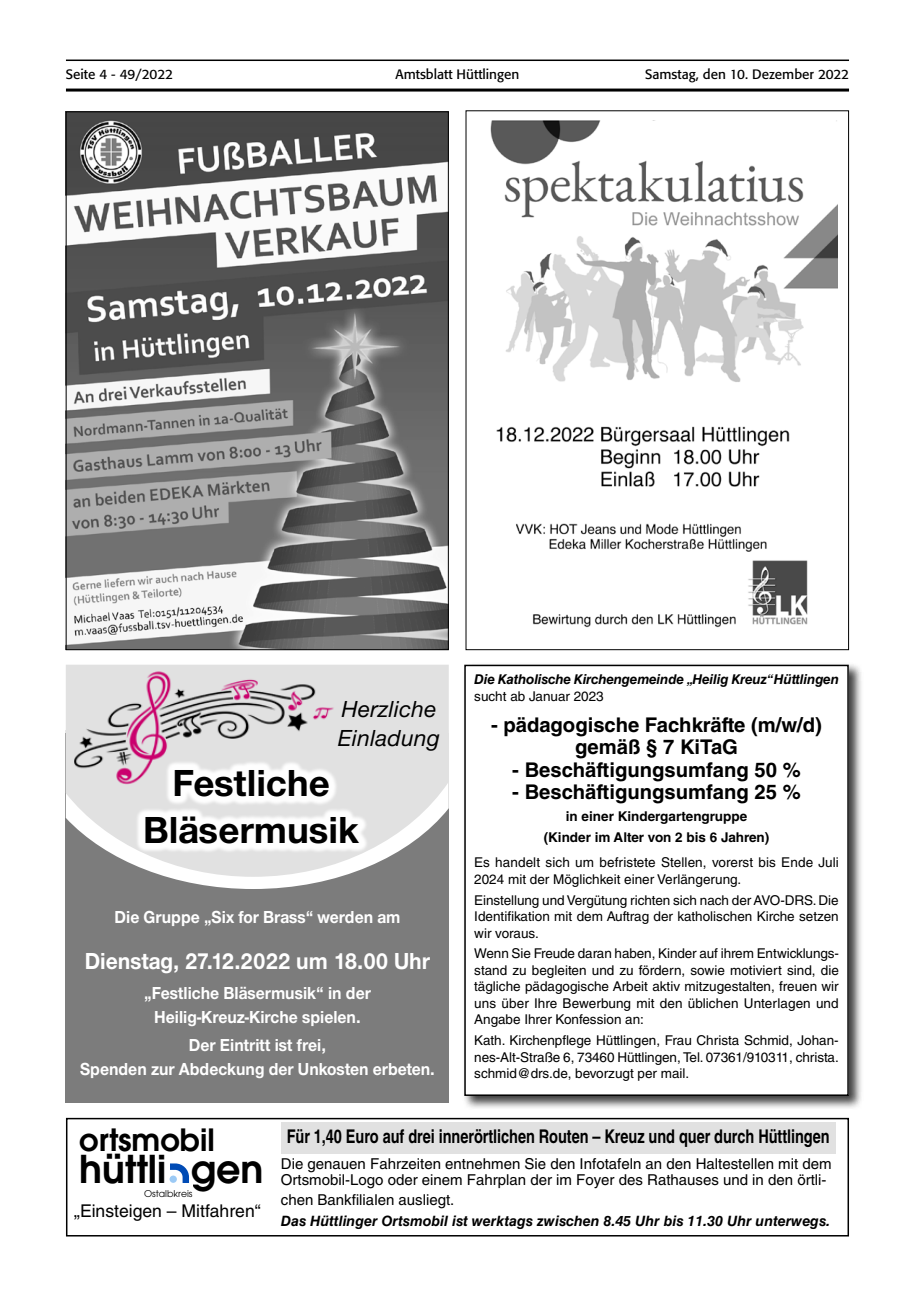
<style>
.page{position:relative;width:915px;height:1297px;background:#fff}
.page>*{position:absolute;margin:0;border:0;box-sizing:border-box;transform-origin:0 0}
.t1{font:700 39px/46.8px "Nimbus Sans Novus T";color:#000;text-align:center}
.t2{font:600 38.1px "Avant Garde";color:#000}
.t3{font:600 30.45px "Avant Garde";color:#000}
.t4{font:700 24px "Nimbus Sans Novus T";color:#fff;scale:.93 1}
.t5{font:italic 500 24px/28.8px "Nimbus Sans Novus T";color:#000}
.t6{font:700 20.25px/22.5px "Helvetica LT Std";color:#000;text-align:center}
.t7{font:700 18.9px "Helvetica LT Std";letter-spacing:-.005em;color:#000;scale:.77 1}
.t8{font:700 18px/24px "Nimbus Sans Novus T";color:#fff;text-align:center;scale:.93 1}
.t9{font:17.55px "Helvetica LT Std";color:#000}
.t10{font:15px/16.5px "Helvetica LT Std";color:#000}
.t11{font:italic 700 14.25px "Helvetica LT Std";color:#000}
.t12{font:13.5px/16.5px "Helvetica LT Std";color:#000;text-align:justify}
.t13{font:13.5px "Formata";color:#000}
.t14{font:700 13.5px/21.5px "Helvetica LT Std";color:#000;text-align:center}
.t15{font:italic 700 13.5px "Helvetica LT Std";letter-spacing:-.01em;color:#000}
.t16{font:9.3px "Avant Garde";color:#000}
</style>
<div class="page">
<hr style="left:66px;top:60px;width:782px;height:1px;background:#000">
<hr style="left:66px;top:89px;width:782px;height:3px;background:#000">
<img style="left:68px;top:114px;width:378px;height:534px">
<img style="left:490px;top:120px;width:347px;height:262px">
<img style="left:496px;top:426px;width:312px;height:202px">
<div style="left:66px;top:733px;width:383px;height:370px;background:#7c7c7c"></div>
<svg style="left:168px;top:877px;width:171px;height:12px;fill:#fff"></svg>
<svg style="left:66px;top:665px;width:382px;height:212px;fill:#e1e1e1"></svg>
<img style="left:75px;top:670px;width:265px;height:117px">
<svg style="left:135px;top:760px;width:234px;height:93px;background:#f3f2f3"></svg>
<div style="left:462px;top:662px;width:400px;height:448px;background:#000;opacity:.75"></div>
<div style="left:465px;top:665px;width:382px;height:430px;background:#fff"></div>
<div style="left:464px;top:665px;width:384px;height:431px;border:2px solid #000"></div>
<div style="left:66px;top:1118px;width:782px;height:118px;background:#fff;border:2px solid #000"></div>
<div style="left:281px;top:1122px;width:554px;height:31px;background:#e1e1e1"></div>
<svg style="left:170px;top:1163px;width:19px;height:20px"></svg>
<div style="left:169px;top:1175px;width:8px;height:8px;background:#9ccaf5;border-radius:50%"></div>
<p class="t13" style="left:66px;top:66px;width:108px">Seite 4 - 49/2022</p>
<p class="t13" style="left:395px;top:66px;width:125px">Amtsblatt Hüttlingen</p>
<p class="t13" style="left:645px;top:66px;width:205px">Samstag, den 10. Dezember 2022</p>
<h3 class="t5" style="left:337px;top:695px;width:104px">Herzliche<br>Einladung</h3>
<h1 class="t1" style="left:143px;top:759px;width:217px">Festliche<br>Bläsermusik</h1>
<h3 class="t8" style="left:114px;top:905px;width:309px">Die Gruppe „Six for Brass“ werden am</h3>
<h3 class="t4" style="left:85px;top:946px;width:373px">Dienstag, 27.12.2022 um 18.00 Uhr</h3>
<h3 class="t8" style="left:144px;top:980px;width:245px">„Festliche Bläsermusik“ in der<br>Heilig-Kreuz-Kirche spielen.</h3>
<h3 class="t8" style="left:80px;top:1032px;width:383px">Der Eintritt ist frei,<br>Spenden zur Abdeckung der Unkosten erbeten.</h3>
<p class="t15" style="left:474px;top:671px;width:366px">Die Katholische Kirchengemeinde „Heilig Kreuz“Hüttlingen</p>
<p class="t12" style="left:474px;top:688px;width:131px">sucht ab Januar 2023</p>
<h3 class="t6" style="left:491px;top:713px;width:332px">- pädagogische Fachkräfte (m/w/d) gemäß § 7 KiTaG</h3>
<h3 class="t6" style="left:512px;top:758px;width:290px">- Beschäftigungsumfang 50 %</h3>
<h3 class="t6" style="left:512px;top:781px;width:290px">- Beschäftigungsumfang 25 %</h3>
<p class="t14" style="left:543px;top:805px;width:227px">in einer Kindergartengruppe (Kinder im Alter von 2 bis 6 Jahren)</p>
<p class="t12" style="left:474px;top:854px;width:366px">Es handelt sich um befristete Stellen, vorerst bis Ende Juli<br>2024 mit der Möglichkeit einer Verlängerung.</p>
<p class="t12" style="left:474px;top:892px;width:366px">Einstellung und Vergütung richten sich nach der AVO-DRS. Die Identifikation mit dem Auftrag der katholischen Kirche setzen wir voraus.</p>
<p class="t12" style="left:474px;top:945px;width:366px">Wenn Sie Freude daran haben, Kinder auf ihrem Entwicklungs&shy;stand zu begleiten und zu fördern, sowie motiviert sind, die tägliche pädagogische Arbeit aktiv mitzugestalten, freuen wir uns über Ihre Bewerbung mit den üblichen Unterlagen und Angabe Ihrer Konfession an:</p>
<p class="t12" style="left:474px;top:1032px;width:366px">Kath. Kirchenpflege Hüttlingen, Frau Christa Schmid, Johan&shy;nes-Alt-Straße 6, 73460 Hüttlingen, Tel. 07361/910311, christa. schmid@drs.de, bevorzugt per mail.</p>
<h3 class="t3" style="left:79px;top:1119px;width:137px">ortsmobil</h3>
<h2 class="t2" style="left:79px;top:1144px;width:186px">hüttli gen</h2>
<p class="t16" style="left:144px;top:1188px;width:50px">Ostalbkreis</p>
<p class="t9" style="left:74px;top:1201px;width:188px">„Einsteigen – Mitfahren“</p>
<h3 class="t7" style="left:286px;top:1125px;width:706px">Für 1,40 Euro auf drei innerörtlichen Routen – Kreuz und quer durch Hüttlingen</h3>
<p class="t10" style="left:281px;top:1155px;width:552px">Die genauen Fahrzeiten entnehmen Sie den Infotafeln an den Haltestellen mit dem<br>Ortsmobil-Logo oder einem Fahrplan der im Foyer des Rathauses und in den örtli-</p>
<p class="t10" style="left:281px;top:1191px;width:175px">chen Bankfilialen ausliegt.</p>
<p class="t11" style="left:281px;top:1212px;width:550px">Das Hüttlinger Ortsmobil ist werktags zwischen 8.45 Uhr bis 11.30 Uhr unterwegs.</p>
</div>
